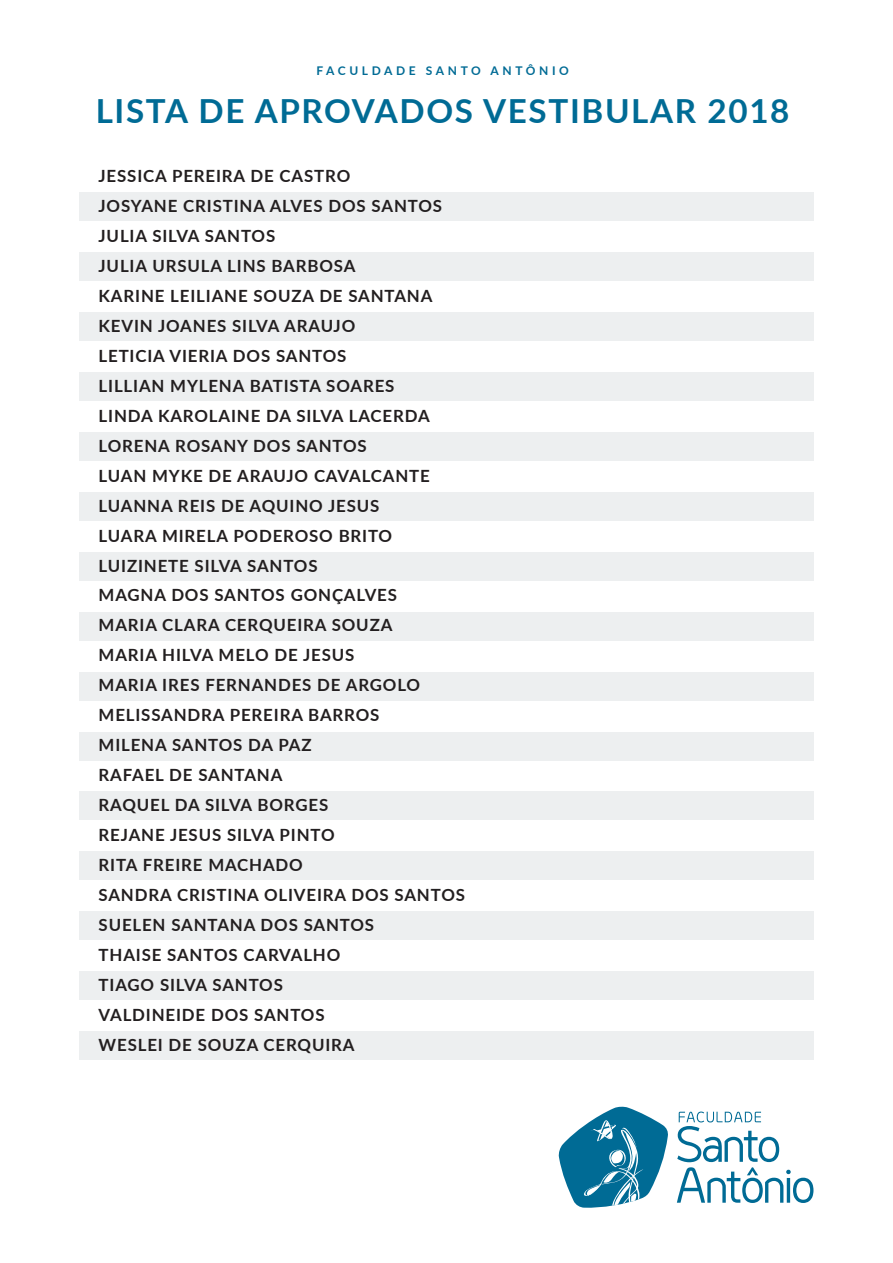
<style>
.page{position:relative;width:893px;height:1263px;background:#fff}
.page>*{position:absolute;margin:0;border:0;box-sizing:border-box;transform-origin:0 0}
.t1{font:700 33.15px "Lato";letter-spacing:.05em;color:#006b95}
.t2{font:700 16.8px/30px "Lato";letter-spacing:.05em;color:#231f20}
.t3{font:700 12px "Lato";letter-spacing:.3em;color:#006b95}
</style>
<div class="page">
<div style="left:79px;top:852px;width:734px;height:28px;background:#edeff0"></div>
<div style="left:79px;top:912px;width:734px;height:28px;background:#edeff0"></div>
<div style="left:79px;top:972px;width:734px;height:28px;background:#edeff0"></div>
<div style="left:79px;top:1031px;width:734px;height:29px;background:#edeff0"></div>
<div style="left:79px;top:193px;width:734px;height:28px;background:#edeff0"></div>
<div style="left:79px;top:253px;width:734px;height:28px;background:#edeff0"></div>
<div style="left:79px;top:313px;width:734px;height:28px;background:#edeff0"></div>
<div style="left:79px;top:373px;width:734px;height:28px;background:#edeff0"></div>
<div style="left:79px;top:432px;width:734px;height:28px;background:#edeff0"></div>
<div style="left:79px;top:492px;width:734px;height:28px;background:#edeff0"></div>
<div style="left:79px;top:552px;width:734px;height:28px;background:#edeff0"></div>
<div style="left:79px;top:612px;width:734px;height:28px;background:#edeff0"></div>
<div style="left:79px;top:672px;width:734px;height:28px;background:#edeff0"></div>
<div style="left:79px;top:732px;width:734px;height:28px;background:#edeff0"></div>
<div style="left:79px;top:792px;width:734px;height:28px;background:#edeff0"></div>
<svg style="left:558px;top:1106px;width:110px;height:102px"></svg>
<svg style="left:677px;top:1111px;width:136px;height:92px"></svg>
<p class="t3" style="left:317px;top:62px;width:254px">FACULDADE SANTO ANTÔNIO</p>
<h1 class="t1" style="left:96px;top:86px;width:695px">LISTA DE APROVADOS VESTIBULAR 2018</h1>
<p class="t2" style="left:99px;top:160px;width:368px">JESSICA PEREIRA DE CASTRO<br>JOSYANE CRISTINA ALVES DOS SANTOS<br>JULIA SILVA SANTOS<br>JULIA URSULA LINS BARBOSA<br>KARINE LEILIANE SOUZA DE SANTANA<br>KEVIN JOANES SILVA ARAUJO<br>LETICIA VIERIA DOS SANTOS<br>LILLIAN MYLENA BATISTA SOARES<br>LINDA KAROLAINE DA SILVA LACERDA<br>LORENA ROSANY DOS SANTOS<br>LUAN MYKE DE ARAUJO CAVALCANTE<br>LUANNA REIS DE AQUINO JESUS<br>LUARA MIRELA PODEROSO BRITO<br>LUIZINETE SILVA SANTOS<br>MAGNA DOS SANTOS GONÇALVES<br>MARIA CLARA CERQUEIRA SOUZA<br>MARIA HILVA MELO DE JESUS<br>MARIA IRES FERNANDES DE ARGOLO<br>MELISSANDRA PEREIRA BARROS<br>MILENA SANTOS DA PAZ<br>RAFAEL DE SANTANA<br>RAQUEL DA SILVA BORGES<br>REJANE JESUS SILVA PINTO<br>RITA FREIRE MACHADO<br>SANDRA CRISTINA OLIVEIRA DOS SANTOS<br>SUELEN SANTANA DOS SANTOS<br>THAISE SANTOS CARVALHO<br>TIAGO SILVA SANTOS<br>VALDINEIDE DOS SANTOS<br>WESLEI DE SOUZA CERQUIRA</p>
</div>
